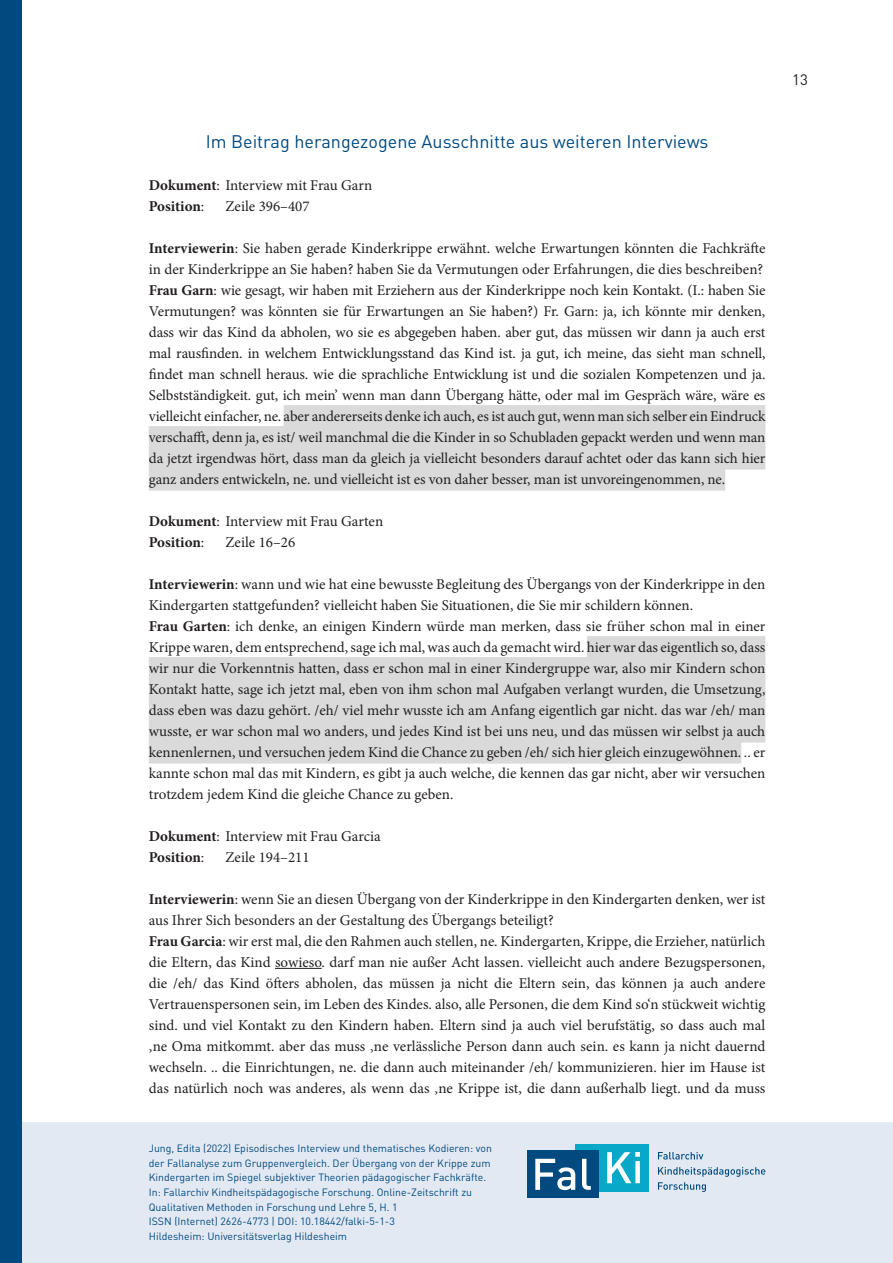
<style>
.page{position:relative;width:893px;height:1263px;background:#fff}
.page>*{position:absolute;margin:0;border:0;box-sizing:border-box;transform-origin:0 0}
.Überschrift_3{font:18px "DIN Pro";color:#004a7f}
.Transkript{font:15px/21px "Minion Pro";letter-spacing:-.005em;color:#231f20}
.Transkript__Überschr{font:15px "Minion Pro";color:#231f20}
.Transkript__Überschr-2{font:700 15px "Minion Pro";letter-spacing:-.005em;color:#231f20}
.t1{font:15px "DIN Pro";color:#231f20}
.t2{font:10.5px/14.7px "DIN Pro";color:#004a7f}
.s1{font-weight:700}
.s2{font-weight:400}
</style>
<div class="page">
<div style="left:0;top:1123px;width:893px;height:140px;background:#e3e9f3"></div>
<div style="left:575px;top:1144px;width:74px;height:47px;background:#08a8c9"></div>
<div style="left:527px;top:1150px;width:72px;height:48px;background:#004a7f"></div>
<svg style="left:607px;top:1152px;width:33px;height:31px"></svg>
<svg style="left:658px;top:1167px;width:107px;height:25px"></svg>
<svg style="left:658px;top:1152px;width:45px;height:7px"></svg>
<svg style="left:535px;top:1159px;width:56px;height:31px"></svg>
<div style="left:284px;top:405px;width:481px;height:23px;background:#dadada"></div>
<div style="left:149px;top:426px;width:616px;height:23px;background:#dadada"></div>
<div style="left:149px;top:447px;width:616px;height:23px;background:#dadada"></div>
<div style="left:149px;top:468px;width:576px;height:23px;background:#dadada"></div>
<div style="left:587px;top:636px;width:178px;height:23px;background:#dadada"></div>
<div style="left:149px;top:657px;width:616px;height:23px;background:#dadada"></div>
<div style="left:149px;top:678px;width:616px;height:23px;background:#dadada"></div>
<div style="left:149px;top:699px;width:616px;height:23px;background:#dadada"></div>
<div style="left:149px;top:720px;width:616px;height:23px;background:#dadada"></div>
<div style="left:149px;top:741px;width:592px;height:23px;background:#dadada"></div>
<hr style="left:275px;top:968px;width:47px;height:1px;background:#1d1e1f">
<div style="left:0;top:0;width:21px;height:1263px;background:#004a80"></div>
<p class="Überschrift_3" style="left:206px;top:127px;width:504px">Im Beitrag herangezogene Ausschnitte aus weiteren Interviews</p>
<p class="Transkript__Überschr" style="left:149px;top:175px;width:225px"><span class="s1">Dokument</span>: Interview mit Frau Garn</p>
<p class="Transkript__Überschr-2" style="left:149px;top:195px;width:57px">Position<span class="s2">:</span></p>
<p class="Transkript__Überschr" style="left:225px;top:196px;width:86px">Zeile 396–407</p>
<p class="Transkript" style="left:149px;top:238px;width:618px"><span class="s1">Interviewerin</span>: Sie haben gerade Kinderkrippe erwähnt. welche Erwartungen könnten die Fachkräfte in der Kinderkrippe an Sie haben? haben Sie da Vermutungen oder Erfahrungen, die dies beschreiben?</p>
<p class="Transkript" style="left:149px;top:280px;width:618px;text-align:justify"><span class="s1">Frau Garn</span>: wie gesagt, wir haben mit Erziehern aus der Kinderkrippe noch kein Kontakt. (I.: haben Sie Vermutungen? was könnten sie für Erwartungen an Sie haben?) Fr. Garn: ja, ich könnte mir denken, dass wir das Kind da abholen, wo sie es abgegeben haben. aber gut, das müssen wir dann ja auch erst mal rausfinden. in welchem Entwicklungsstand das Kind ist. ja gut, ich meine, das sieht man schnell, findet man schnell heraus. wie die sprachliche Entwicklung ist und die sozialen Kompetenzen und ja.<br>Selbstständigkeit. gut, ich mein’ wenn man dann Übergang hätte, oder mal im Gespräch wäre, wäre es vielleicht einfacher, ne. aber andererseits denke ich auch, es ist auch gut, wenn man sich selber ein Eindruck verschafft, denn ja, es ist/ weil manchmal die die Kinder in so Schubladen gepackt werden und wenn man da jetzt irgendwas hört, dass man da gleich ja vielleicht besonders darauf achtet oder das kann sich hier ganz anders entwickeln, ne. und vielleicht ist es von daher besser, man ist unvoreingenommen, ne.</p>
<p class="Transkript__Überschr" style="left:149px;top:511px;width:236px"><span class="s1">Dokument</span>: Interview mit Frau Garten</p>
<p class="Transkript__Überschr-2" style="left:149px;top:531px;width:57px">Position<span class="s2">:</span></p>
<p class="Transkript__Überschr" style="left:225px;top:532px;width:71px">Zeile 16–26</p>
<p class="Transkript" style="left:149px;top:574px;width:618px"><span class="s1">Interviewerin</span>: wann und wie hat eine bewusste Begleitung des Übergangs von der Kinderkrippe in den<br>Kindergarten stattgefunden? vielleicht haben Sie Situationen, die Sie mir schildern können.</p>
<p class="Transkript" style="left:149px;top:616px;width:618px;text-align:justify"><span class="s1">Frau Garten</span>: ich denke, an einigen Kindern würde man merken, dass sie früher schon mal in einer Krippe waren, dem entsprechend, sage ich mal, was auch da gemacht wird. hier war das eigentlich so, dass wir nur die Vorkenntnis hatten, dass er schon mal in einer Kindergruppe war, also mir Kindern schon Kontakt hatte, sage ich jetzt mal, eben von ihm schon mal Aufgaben verlangt wurden, die Umsetzung, dass eben was dazu gehört. /eh/ viel mehr wusste ich am Anfang eigentlich gar nicht. das war /eh/ man wusste, er war schon mal wo anders, und jedes Kind ist bei uns neu, und das müssen wir selbst ja auch kennenlernen, und versuchen jedem Kind die Chance zu geben /eh/ sich hier gleich einzugewöhnen. .. er kannte schon mal das mit Kindern, es gibt ja auch welche, die kennen das gar nicht, aber wir versuchen trotzdem jedem Kind die gleiche Chance zu geben.</p>
<p class="Transkript__Überschr" style="left:149px;top:826px;width:233px"><span class="s1">Dokument</span>: Interview mit Frau Garcia</p>
<p class="Transkript__Überschr-2" style="left:149px;top:846px;width:57px">Position<span class="s2">:</span></p>
<p class="Transkript__Überschr" style="left:225px;top:847px;width:86px">Zeile 194–211</p>
<p class="Transkript" style="left:149px;top:889px;width:618px"><span class="s1">Interviewerin</span>: wenn Sie an diesen Übergang von der Kinderkrippe in den Kindergarten denken, wer ist aus Ihrer Sich besonders an der Gestaltung des Übergangs beteiligt?</p>
<p class="Transkript" style="left:149px;top:931px;width:618px;text-align:justify"><span class="s1">Frau Garcia</span>: wir erst mal, die den Rahmen auch stellen, ne. Kindergarten, Krippe, die Erzieher, natürlich die Eltern, das Kind sowieso. darf man nie außer Acht lassen. vielleicht auch andere Bezugspersonen, die /eh/ das Kind öfters abholen, das müssen ja nicht die Eltern sein, das können ja auch andere Vertrauenspersonen sein, im Leben des Kindes. also, alle Personen, die dem Kind so‘n stückweit wichtig sind. und viel Kontakt zu den Kindern haben. Eltern sind ja auch viel berufstätig, so dass auch mal ‚ne Oma mitkommt. aber das muss ‚ne verlässliche Person dann auch sein. es kann ja nicht dauernd wechseln. .. die Einrichtungen, ne. die dann auch miteinander /eh/ kommunizieren. hier im Hause ist das natürlich noch was anderes, als wenn das ‚ne Krippe ist, die dann außerhalb liegt. und da muss</p>
<p class="t2" style="left:149px;top:1140px;width:345px">Jung, Edita (2022) Episodisches Interview und thematisches Kodieren: von der Fallanalyse zum Gruppenvergleich. Der Übergang von der Krippe zum Kindergarten im Spiegel subjektiver Theorien pädagogischer Fachkräfte.<br>In: Fallarchiv Kindheitspädagogische Forschung. Online-Zeitschrift zu Qualitativen Methoden in Forschung und Lehre 5, H. 1<br>ISSN (Internet) 2626-4773 | DOI: 10.18442/falki-5-1-3<br>Hildesheim: Universitätsverlag Hildesheim</p>
<p class="t1" style="left:792px;top:68px;width:17px">13</p>
</div>
